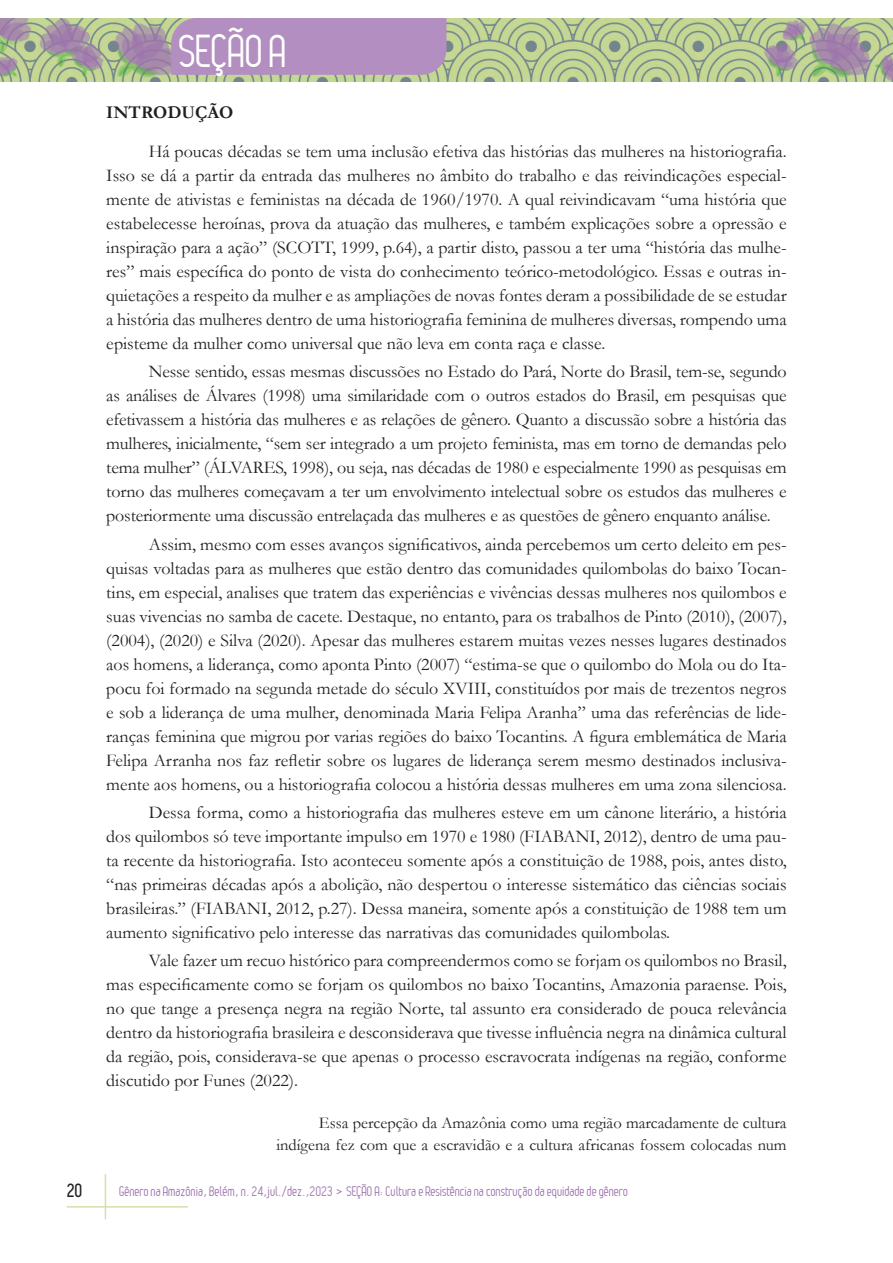
<style>
.page{position:relative;width:893px;height:1263px;background:#fff}
.page>*{position:absolute;margin:0;border:0;box-sizing:border-box;transform-origin:0 0}
.t1{font:45px "Leger";letter-spacing:-.01em;color:#fff}
.Texto{font:18px/24px "Garamond";color:#231f20;text-align:justify}
.Texto-2{font:700 18px "Garamond";color:#231f20}
.t2{font:700 18px "Leger";color:#231f20}
.Citação{font:16.5px/22.5px "Garamond";color:#231f20;text-align:right}
.t3{font:13.5px "Leger";color:#9f73af}
</style>
<div class="page">
<hr style="left:105px;top:1174px;width:1px;height:45px;background:#d2e0ac">
<hr style="left:67px;top:1206px;width:121px;height:1px;background:#d2e0ac">
<img style="left:0;top:18px;width:893px;height:64px">
<div style="left:171px;top:18px;width:275px;height:57px;background:#b28fc0"></div>
<h1 class="t1" style="left:179px;top:26px;width:110px">SEÇÃO A</h1>
<p class="Texto-2" style="left:106px;top:100px;width:129px">INTRODUÇÃO</p>
<p class="Texto" style="left:106px;top:139px;width:682px;text-indent:43px">Há poucas décadas se tem uma inclusão efetiva das histórias das mulheres na historiografia.<br>Isso se dá a partir da entrada das mulheres no âmbito do trabalho e das reivindicações especial&shy;mente de ativistas e feministas na década de 1960/1970. A qual reivindicavam “uma história que estabelecesse heroínas, prova da atuação das mulheres, e também explicações sobre a opressão e inspiração para a ação” (SCOTT, 1999, p.64), a partir disto, passou a ter uma “história das mulhe&shy;res” mais específica do ponto de vista do conhecimento teórico-metodológico. Essas e outras in&shy;quietações a respeito da mulher e as ampliações de novas fontes deram a possibilidade de se estudar a história das mulheres dentro de uma historiografia feminina de mulheres diversas, rompendo uma episteme da mulher como universal que não leva em conta raça e classe.</p>
<p class="Texto" style="left:106px;top:359px;width:682px;text-indent:43px">Nesse sentido, essas mesmas discussões no Estado do Pará, Norte do Brasil, tem-se, segundo as análises de Álvares (1998) uma similaridade com o outros estados do Brasil, em pesquisas que efetivassem a história das mulheres e as relações de gênero. Quanto a discussão sobre a história das mulheres, inicialmente, “sem ser integrado a um projeto feminista, mas em torno de demandas pelo tema mulher” (ÁLVARES, 1998), ou seja, nas décadas de 1980 e especialmente 1990 as pesquisas em torno das mulheres começavam a ter um envolvimento intelectual sobre os estudos das mulheres e posteriormente uma discussão entrelaçada das mulheres e as questões de gênero enquanto análise.</p>
<p class="Texto" style="left:106px;top:531px;width:682px;text-indent:43px">Assim, mesmo com esses avanços significativos, ainda percebemos um certo deleito em pes&shy;quisas voltadas para as mulheres que estão dentro das comunidades quilombolas do baixo Tocan&shy;tins, em especial, analises que tratem das experiências e vivências dessas mulheres nos quilombos e suas vivencias no samba de cacete. Destaque, no entanto, para os trabalhos de Pinto (2010), (2007), (2004), (2020) e Silva (2020). Apesar das mulheres estarem muitas vezes nesses lugares destinados aos homens, a liderança, como aponta Pinto (2007) “estima-se que o quilombo do Mola ou do Ita&shy;pocu foi formado na segunda metade do século XVIII, constituídos por mais de trezentos negros e sob a liderança de uma mulher, denominada Maria Felipa Aranha” uma das referências de lide&shy;ranças feminina que migrou por varias regiões do baixo Tocantins. A figura emblemática de Maria Felipa Arranha nos faz refletir sobre os lugares de liderança serem mesmo destinados inclusiva&shy;mente aos homens, ou a historiografia colocou a história dessas mulheres em uma zona silenciosa.</p>
<p class="Texto" style="left:106px;top:800px;width:682px;text-indent:43px">Dessa forma, como a historiografia das mulheres esteve em um cânone literário, a história dos quilombos só teve importante impulso em 1970 e 1980 (FIABANI, 2012), dentro de uma pau&shy;ta recente da historiografia. Isto aconteceu somente após a constituição de 1988, pois, antes disto, “nas primeiras décadas após a abolição, não despertou o interesse sistemático das ciências sociais brasileiras.” (FIABANI, 2012, p.27). Dessa maneira, somente após a constituição de 1988 tem um aumento significativo pelo interesse das narrativas das comunidades quilombolas.</p>
<p class="Texto" style="left:106px;top:948px;width:682px;text-indent:43px">Vale fazer um recuo histórico para compreendermos como se forjam os quilombos no Brasil, mas especificamente como se forjam os quilombos no baixo Tocantins, Amazonia paraense. Pois, no que tange a presença negra na região Norte, tal assunto era considerado de pouca relevância dentro da historiografia brasileira e desconsiderava que tivesse influência negra na dinâmica cultural da região, pois, considerava-se que apenas o processo escravocrata indígenas na região, conforme discutido por Funes (2022).</p>
<p class="Citação" style="left:276px;top:1111px;width:512px">Essa percepção da Amazônia como uma região marcadamente de cultura indígena fez com que a escravidão e a cultura africanas fossem colocadas num</p>
<p class="t2" style="left:67px;top:1180px;width:17px">20</p>
<p class="t3" style="left:119px;top:1183px;width:510px">Gênero na Amazônia, Belém, n. 24,jul./dez.,2023 &gt; SEÇÃO A: Cultura e Resistência na construção da equidade de gênero</p>
</div>
